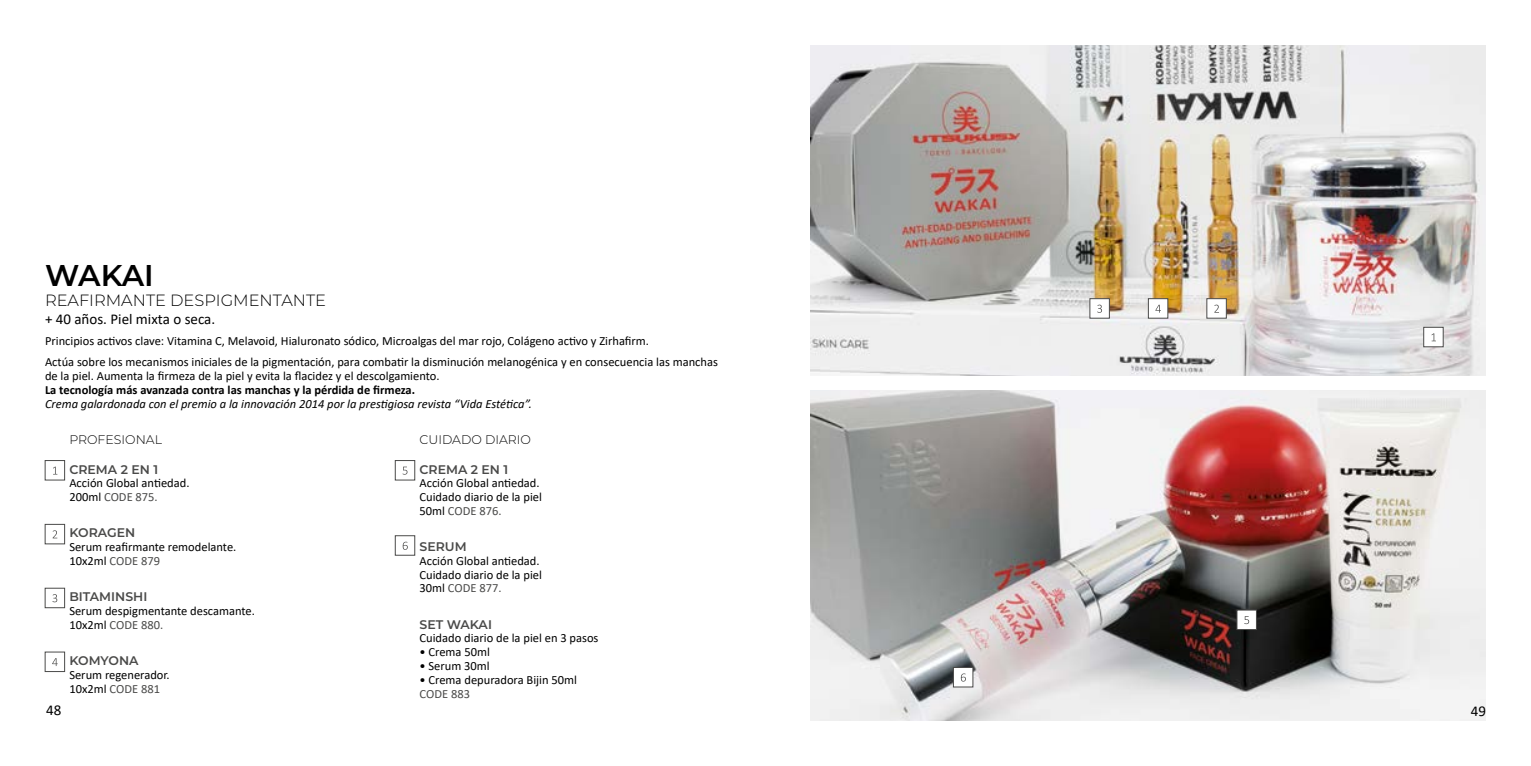
<style>
.page{position:relative;width:1531px;height:766px;background:#fff}
.page>*{position:absolute;margin:0;border:0;box-sizing:border-box;transform-origin:0 0}
.t1{font:600 30px "Montserrat";letter-spacing:-.015em;color:#000}
.t2{font:300 16.25px "Montserrat";color:#000}
.t3{font:15px "Calibri";color:#000}
.t4{font:12.5px/13.8px "Calibri";color:#000}
.t5{font:italic 12.5px "Calibri";color:#000}
.t6{font:700 12.5px "Calibri";color:#000}
.t7{font:600 12.5px "Montserrat";color:#4a4a49}
.t8{font:300 12.5px "Montserrat";color:#000}
.t9{font:12.5px "Calibri";color:#4a4a49}
.s1{color:#4a4a49}
</style>
<div class="page">
<div style="left:45px;top:460px;width:20px;height:20px;background:#fff;border:1px solid #4a4a49"></div>
<svg style="left:53px;top:466px;width:4px;height:8px"></svg>
<div style="left:45px;top:524px;width:20px;height:20px;background:#fff;border:1px solid #4a4a49"></div>
<svg style="left:53px;top:530px;width:4px;height:8px"></svg>
<div style="left:45px;top:588px;width:20px;height:19px;background:#fff;border:1px solid #4a4a49"></div>
<svg style="left:53px;top:594px;width:4px;height:8px"></svg>
<svg style="left:52px;top:658px;width:6px;height:8px"></svg>
<div style="left:395px;top:460px;width:20px;height:20px;background:#fff;border:1px solid #4a4a49"></div>
<svg style="left:403px;top:466px;width:4px;height:8px"></svg>
<div style="left:395px;top:535px;width:20px;height:20px;background:#fff;border:1px solid #4a4a49"></div>
<svg style="left:403px;top:541px;width:5px;height:8px"></svg>
<img style="left:810px;top:46px;width:676px;height:329px">
<img style="left:810px;top:390px;width:676px;height:329px">
<div style="left:1423px;top:327px;width:20px;height:20px;background:#fff;border:1px solid #4a4a49"></div>
<svg style="left:1431px;top:333px;width:5px;height:8px"></svg>
<div style="left:1206px;top:298px;width:20px;height:20px;background:#fff;border:1px solid #4a4a49"></div>
<svg style="left:1214px;top:304px;width:5px;height:8px"></svg>
<div style="left:1090px;top:298px;width:19px;height:20px;background:#fff"></div>
<svg style="left:1097px;top:304px;width:5px;height:9px"></svg>
<div style="left:1148px;top:298px;width:20px;height:20px;background:#fff;border:1px solid #4a4a49"></div>
<svg style="left:1155px;top:304px;width:6px;height:8px"></svg>
<div style="left:1237px;top:609px;width:19px;height:20px;background:#fff"></div>
<svg style="left:1244px;top:616px;width:5px;height:8px"></svg>
<div style="left:953px;top:667px;width:20px;height:20px;background:#fff;border:1px solid #4a4a49"></div>
<svg style="left:961px;top:673px;width:5px;height:8px"></svg>
<h1 class="t1" style="left:45px;top:254px;width:110px">WAKAI</h1>
<h2 class="t2" style="left:45px;top:289px;width:283px">REAFIRMANTE DESPIGMENTANTE</h2>
<p class="t3" style="left:45px;top:308px;width:172px">+ 40 años. Piel mixta o seca.</p>
<p class="t4" style="left:45px;top:330px;width:674px;line-height:21.2px">Principios activos clave: Vitamina C, Melavoid, Hialuronato sódico, Microalgas del mar rojo, Colágeno activo y Zirhafirm.<br>Actúa sobre los mecanismos iniciales de la pigmentación, para combatir la disminución melanogénica y en consecuencia las manchas</p>
<p class="t4" style="left:45px;top:368px;width:396px">de la piel. Aumenta la firmeza de la piel y evita la flacidez y el descolgamiento.</p>
<p class="t6" style="left:45px;top:380px;width:372px">La tecnología más avanzada contra las manchas y la pérdida de firmeza.</p>
<p class="t5" style="left:45px;top:394px;width:488px">Crema galardonada con el premio a la innovación 2014 por la prestigiosa revista “Vida Estética”.</p>
<p class="t8" style="left:419px;top:430px;width:113px">CUIDADO DIARIO</p>
<p class="t7" style="left:419px;top:460px;width:90px">CREMA 2 EN 1</p>
<p class="t4" style="left:419px;top:476px;width:124px">Acción Global antiedad.<br>Cuidado diario de la piel<br>50ml <span class="s1">CODE 876.</span></p>
<p class="t7" style="left:419px;top:537px;width:49px">SERUM</p>
<p class="t4" style="left:419px;top:553px;width:124px">Acción Global antiedad.<br>Cuidado diario de la piel<br>30ml <span class="s1">CODE 877.</span></p>
<p class="t7" style="left:419px;top:615px;width:74px">SET WAKAI</p>
<p class="t4" style="left:419px;top:631px;width:180px">Cuidado diario de la piel en 3 pasos</p>
<p class="t4" style="left:419px;top:644px;width:72px">• Crema 50ml</p>
<p class="t4" style="left:419px;top:658px;width:72px">• Serum 30ml</p>
<p class="t4" style="left:419px;top:672px;width:159px">• Crema depuradora Bijin 50ml</p>
<p class="t9" style="left:419px;top:684px;width:52px">CODE 883</p>
<p class="t3" style="left:46px;top:699px;width:17px">48</p>
<p class="t3" style="left:1471px;top:700px;width:17px">49</p>
<p class="t8" style="left:69px;top:430px;width:94px">PROFESIONAL</p>
<p class="t7" style="left:69px;top:460px;width:90px">CREMA 2 EN 1</p>
<p class="t4" style="left:69px;top:476px;width:122px">Acción Global antiedad.<br>200ml <span class="s1">CODE 875.</span></p>
<p class="t7" style="left:69px;top:524px;width:67px">KORAGEN</p>
<p class="t4" style="left:69px;top:539px;width:169px">Serum reafirmante remodelante.<br>10x2ml <span class="s1">CODE 879</span></p>
<p class="t7" style="left:69px;top:587px;width:79px">BITAMINSHI</p>
<p class="t4" style="left:69px;top:603px;width:187px">Serum despigmentante descamante.<br>10x2ml <span class="s1">CODE 880.</span></p>
<p class="t7" style="left:69px;top:651px;width:71px">KOMYONA</p>
<p class="t4" style="left:69px;top:667px;width:102px">Serum regenerador.<br>10x2ml <span class="s1">CODE 881</span></p>
</div>
